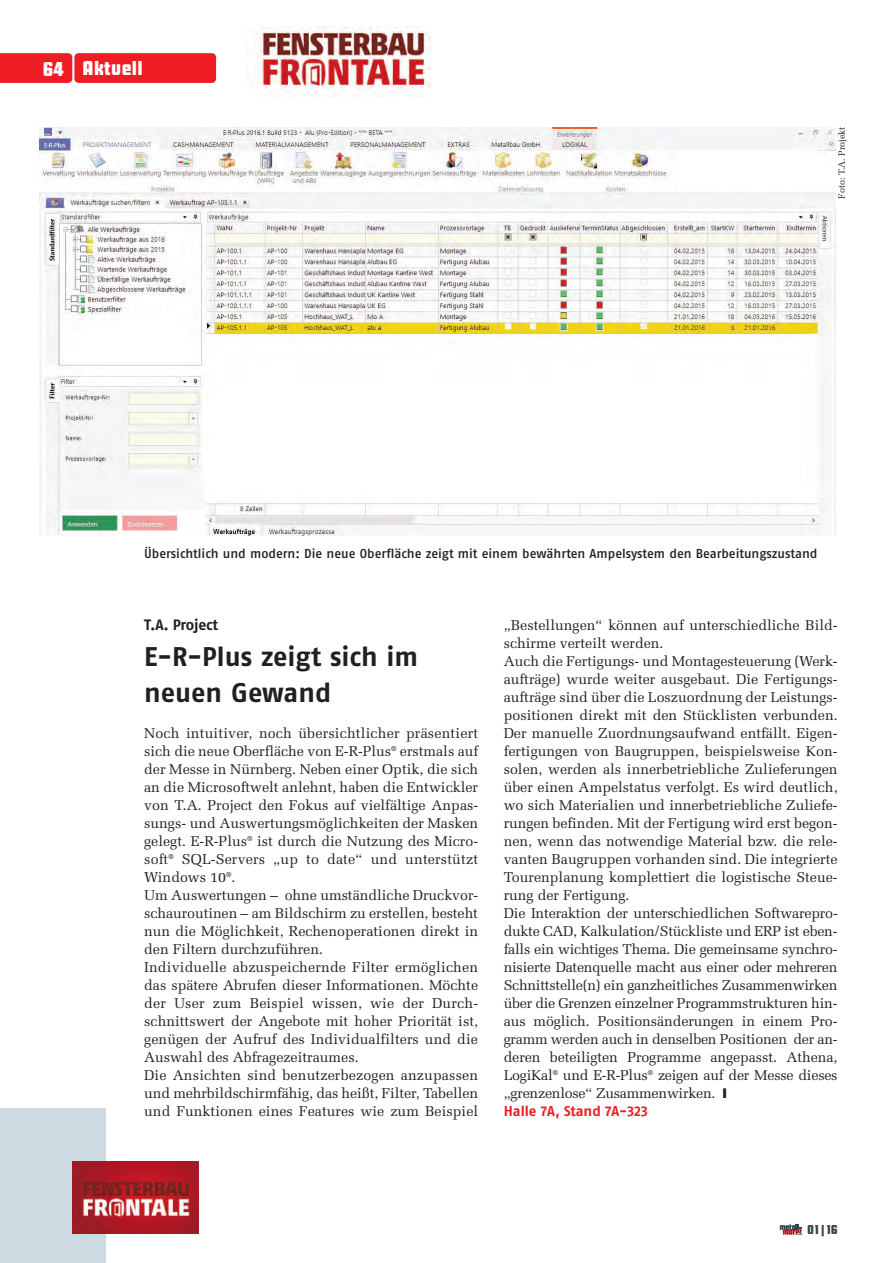
<style>
.page{position:relative;width:893px;height:1263px;background:#fff}
.page>*{position:absolute;margin:0;border:0;box-sizing:border-box;transform-origin:0 0}
.t1{font:27px/36px "Fago No Bold Lf";color:#231f20}
.t2{font:21px "Futura Dis D";letter-spacing:.045em;color:#fff}
.t3{font:15px "Fago No Bold Lf";letter-spacing:-.015em;color:#231f20}
.t4{font:14.25px/18px "Melior LT";color:#231f20}
.t5{font:14.25px "Fago No Bold Lf";color:#ee1d23}
.t6{font:13.5px "Futura Dis D";color:#38454a}
.t7{font:12.9px "Fago No Med";color:#231f20}
.t8{font:9px "Melior LT";color:#231f20}
</style>
<div class="page">
<div style="left:0;top:1108px;width:106px;height:155px;background:#cfdbe2"></div>
<img style="left:72px;top:1161px;width:126px;height:72px">
<img style="left:255px;top:26px;width:176px;height:72px">
<svg style="left:780px;top:1224px;width:22px;height:10px"></svg>
<img style="left:40px;top:127px;width:795px;height:409px">
<div style="left:74px;top:53px;width:142px;height:30px;background:#ee1d23;border-radius:4px"></div>
<div style="left:0;top:53px;width:72px;height:30px;background:#ee1d23"></div>
<h2 class="t2" style="left:43px;top:56px;width:101px">64 Aktuell</h2>
<p class="t8" style="left:836px;top:199px;width:74px;rotate:-90deg">Foto: T.A. Projekt</p>
<p class="t7" style="left:144px;top:549px;width:675px">Übersichtlich und modern: Die neue Oberfläche zeigt mit einem bewährten Ampelsystem den Bearbeitungszustand</p>
<p class="t3" style="left:144px;top:620px;width:76px">T.A. Project</p>
<h1 class="t1" style="left:144px;top:641px;width:276px">E-R-Plus zeigt sich im neuen Gewand</h1>
<p class="t4" style="left:144px;top:724px;width:336px">Noch intuitiver, noch übersichtlicher präsentiert sich die neue Oberfläche von E-R-Plus<sup>®</sup> erstmals auf der Messe in Nürnberg. Neben einer Optik, die sich an die Microsoftwelt anlehnt, haben die Entwickler von T.A. Project den Fokus auf vielfältige Anpas&shy;sungs- und Auswertungsmöglichkeiten der Masken gelegt. E-R-Plus<sup>®</sup> ist durch die Nutzung des Micro&shy;soft<sup>®</sup> SQL-Servers „up to date“ und unterstützt Windows 10<sup>®</sup>.<br>Um Auswertungen – ohne umständliche Druckvor&shy;schauroutinen – am Bildschirm zu erstellen, besteht nun die Möglichkeit, Rechenoperationen direkt in den Filtern durchzuführen.<br>Individuelle abzuspeichernde Filter ermöglichen das spätere Abrufen dieser Informationen. Möchte der User zum Beispiel wissen, wie der Durch&shy;schnittswert der Angebote mit hoher Priorität ist, genügen der Aufruf des Individualfilters und die Auswahl des Abfragezeitraumes.<br>Die Ansichten sind benutzerbezogen anzupassen und mehrbildschirmfähig, das heißt, Filter, Tabellen und Funktionen eines Features wie zum Beispiel</p>
<p class="t4" style="left:504px;top:616px;width:336px">„Bestellungen“ können auf unterschiedliche Bild&shy;schirme verteilt werden.<br>Auch die Fertigungs- und Montagesteuerung (Werk&shy;aufträge) wurde weiter ausgebaut. Die Fertigungs&shy;aufträge sind über die Loszuordnung der Leistungs&shy;positionen direkt mit den Stücklisten verbunden.<br>Der manuelle Zuordnungsaufwand entfällt. Eigen&shy;fertigungen von Baugruppen, beispielsweise Kon&shy;solen, werden als innerbetriebliche Zulieferungen über einen Ampelstatus verfolgt. Es wird deutlich, wo sich Materialien und innerbetriebliche Zuliefe&shy;rungen befinden. Mit der Fertigung wird erst begon&shy;nen, wenn das notwendige Material bzw. die rele&shy;vanten Baugruppen vorhanden sind. Die integrierte Tourenplanung komplettiert die logistische Steue&shy;rung der Fertigung.<br>Die Interaktion der unterschiedlichen Softwarepro&shy;dukte CAD, Kalkulation/Stückliste und ERP ist eben&shy;falls ein wichtiges Thema. Die gemeinsame synchro&shy;nisierte Datenquelle macht aus einer oder mehreren Schnittstelle(n) ein ganzheitliches Zusammenwirken über die Grenzen einzelner Programmstrukturen hin&shy;aus möglich. Positionsänderungen in einem Pro&shy;gramm werden auch in denselben Positionen der an&shy;deren beteiligten Programme angepasst. Athena, LogiKal<sup>®</sup> und E-R-Plus<sup>®</sup> zeigen auf der Messe dieses „grenzenlose“ Zusammenwirken. ❙</p>
<p class="t5" style="left:504px;top:1106px;width:146px">Halle 7A, Stand 7A-323</p>
<p class="t6" style="left:808px;top:1222px;width:32px">01|16</p>
</div>
